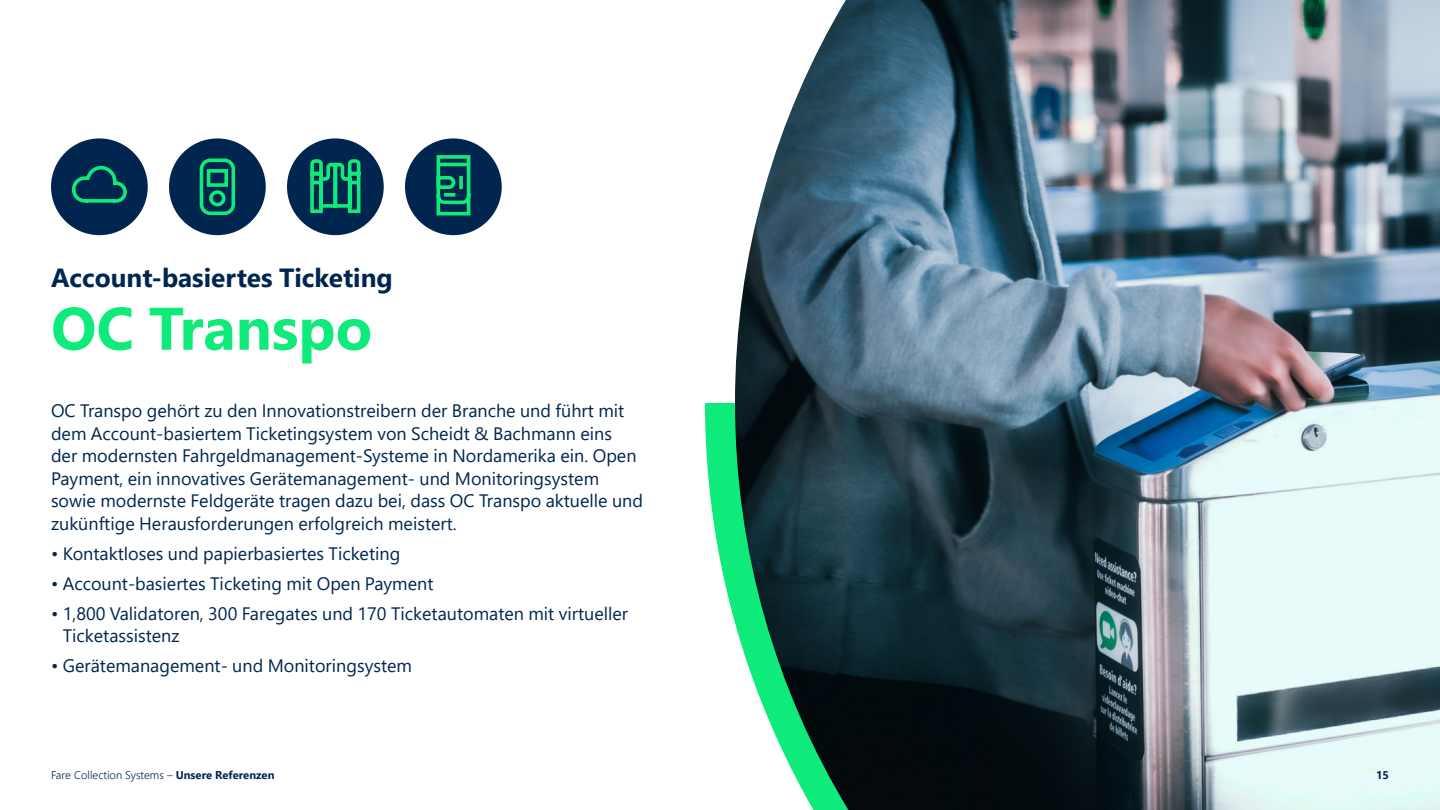
<style>
.page{position:relative;width:1440px;height:810px;background:#fff}
.page>*{position:absolute;margin:0;border:0;box-sizing:border-box;transform-origin:0 0}
.t1{font:700 60px "Segoe UI";color:#0feb7a}
.t2{font:700 26.25px "Segoe UI";color:#002650}
.t3{font:18px/22.5px "Segoe UI";color:#002650}
.t4{font:300 11.25px "Segoe UI";color:#002650}
.t5{font:700 11.25px "Segoe UI";color:#002650}
.s1{font-weight:700}
</style>
<div class="page">
<svg style="left:705px;top:402px;width:30px;height:221px"></svg>
<img style="left:735px;top:0;width:705px;height:810px">
<div style="left:51px;top:138px;width:97px;height:97px;background:#002650;border-radius:50%"></div>
<svg style="left:71px;top:165px;width:56px;height:38px"></svg>
<div style="left:405px;top:138px;width:97px;height:97px;background:#002650;border-radius:50%"></div>
<div style="left:287px;top:138px;width:97px;height:97px;background:#002650;border-radius:50%"></div>
<svg style="left:310px;top:159px;width:51px;height:55px"></svg>
<svg style="left:436px;top:155px;width:35px;height:61px"></svg>
<div style="left:169px;top:138px;width:97px;height:97px;background:#002650;border-radius:50%"></div>
<svg style="left:199px;top:158px;width:37px;height:58px"></svg>
<h2 class="t2" style="left:51px;top:253px;width:343px">Account-basiertes Ticketing</h2>
<h1 class="t1" style="left:51px;top:272px;width:323px">OC Transpo</h1>
<p class="t3" style="left:51px;top:398px;width:594px">OC Transpo gehört zu den Innovationstreibern der Branche und führt mit dem Account-basiertem Ticketingsystem von Scheidt &amp; Bachmann eins<br>der modernsten Fahrgeldmanagement-Systeme in Nordamerika ein. Open Payment, ein innovatives Gerätemanagement- und Monitoringsystem sowie modernste Feldgeräte tragen dazu bei, dass OC Transpo aktuelle und zukünftige Herausforderungen erfolgreich meistert.</p>
<p class="t3" style="left:51px;top:540px;width:351px">• Kontaktloses und papierbasiertes Ticketing</p>
<p class="t3" style="left:51px;top:570px;width:384px">• Account-basiertes Ticketing mit Open Payment</p>
<p class="t3" style="left:63px;top:600px;width:567px;text-indent:-12px">• 1,800 Validatoren, 300 Faregates und 170 Ticketautomaten mit virtueller<br>Ticketassistenz</p>
<p class="t3" style="left:51px;top:653px;width:363px">• Gerätemanagement- und Monitoringsystem</p>
<p class="t4" style="left:51px;top:764px;width:225px">Fare Collection Systems – <span class="s1">Unsere Referenzen</span></p>
<p class="t5" style="left:1376px;top:764px;width:14px">15</p>
</div>
